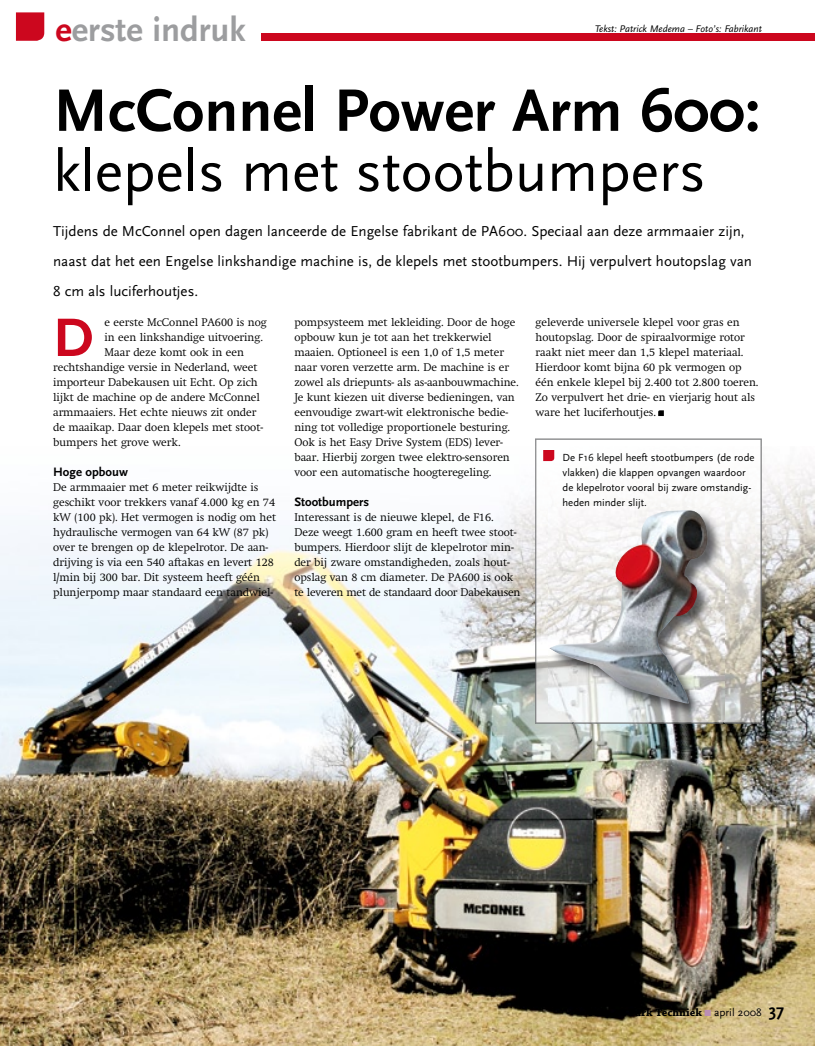
<style>
.page{position:relative;width:815px;height:1046px;background:#fff}
.page>*{position:absolute;margin:0;border:0;box-sizing:border-box;transform-origin:0 0}
.t1{font:700 62.5px "Scala Sans OT";color:#000}
.t2{font:60px "Scala Sans OT";color:#000}
.t3{font:700 56.5px "Scala Sans OT";color:#cc071e}
.t4{font:700 35px "Scala Sans OT";color:#9c9d9f}
.t5{font:15px/30px "Scala Sans OT";color:#000}
.t6{font:700 12.75px "Scala Sans OT";color:#000}
.t7{font:700 11.25px "Chaparral Pro";color:#000}
.t8{font:300 11px/15px "Swift";color:#000}
.t9{font:10.75px/15px "Scala Sans OT";color:#000}
.t10{font:italic 10px "Scala Sans OT";color:#000}
.s1{color:#cc071e}
.s2{color:#bb8eb4}
.s3{font-family:"Scala Sans OT";font-weight:400}
.s4{font-family:"Scala Sans OT";font-size:17.5px}
</style>
<div class="page">
<svg style="left:16px;top:12px;width:28px;height:29px"></svg>
<div style="left:262px;top:34px;width:553px;height:7px;background:#cc071e"></div>
<img style="left:0;top:465px;width:815px;height:580px">
<img style="left:574px;top:465px;width:149px;height:43px">
<img style="left:535px;top:461px;width:1px;height:262px">
<img style="left:761px;top:461px;width:1px;height:262px">
<img style="left:536px;top:461px;width:38px;height:262px">
<img style="left:723px;top:461px;width:38px;height:262px">
<img style="left:573px;top:719px;width:151px;height:4px">
<img style="left:549px;top:508px;width:175px;height:211px">
<img style="left:660px;top:559px;width:37px;height:74px">
<svg style="left:658px;top:410px;width:6px;height:6px"></svg>
<svg style="left:535px;top:438px;width:227px;height:23px"></svg>
<h3 class="t4" style="left:55px;top:10px;width:192px"><span class="s1">e</span>erste indruk</h3>
<p class="t10" style="left:595px;top:23px;width:169px">Tekst: Patrick Medema – Foto’s: Fabrikant</p>
<h1 class="t1" style="left:53px;top:75px;width:709px">McConnel Power Arm 600:</h1>
<h2 class="t2" style="left:53px;top:139px;width:654px">klepels met stootbumpers</h2>
<p class="t5" style="left:53px;top:216px;width:700px">Tijdens de McConnel open dagen lanceerde de Engelse fabrikant de PA600. Speciaal aan deze armmaaier zijn, naast dat het een Engelse linkshandige machine is, de klepels met stootbumpers. Hij verpulvert houtopslag van<br>8 cm als luciferhoutjes.</p>
<h3 class="t3" style="left:53px;top:306px;width:42px">D</h3>
<p class="t8" style="left:105px;top:315px;width:164px">e eerste McConnel PA600 is nog</p>
<p class="t8" style="left:105px;top:330px;width:160px">in een linkshandige uitvoering.</p>
<p class="t8" style="left:105px;top:345px;width:141px">Maar deze komt ook in een</p>
<p class="t8" style="left:53px;top:360px;width:206px">rechtshandige versie in Nederland, weet</p>
<p class="t8" style="left:53px;top:375px;width:206px">importeur Dabekausen uit Echt. Op zich</p>
<p class="t8" style="left:53px;top:390px;width:208px">lijkt de machine op de andere McConnel</p>
<p class="t8" style="left:53px;top:405px;width:205px">armmaaiers. Het echte nieuws zit onder</p>
<p class="t8" style="left:53px;top:420px;width:211px">de maaikap. Daar doen klepels met stoot-</p>
<p class="t8" style="left:53px;top:435px;width:129px">bumpers het grove werk.</p>
<p class="t6" style="left:53px;top:464px;width:76px">Hoge opbouw</p>
<p class="t8" style="left:53px;top:480px;width:225px">De armmaaier met 6 meter reikwijdte is geschikt voor trekkers vanaf 4.000 kg en 74 kW (100 pk). Het vermogen is nodig om het hydraulische vermogen van 64 kW (87 pk) over te brengen op de klepelrotor. De aan&shy;drijving is via een 540 aftakas en levert 128 l/min bij 300 bar. Dit systeem heeft géén plunjerpomp maar standaard een tandwiel-</p>
<p class="t8" style="left:294px;top:315px;width:226px">pompsysteem met lekleiding. Door de hoge opbouw kun je tot aan het trekkerwiel maaien. Optioneel is een 1,0 of 1,5 meter naar voren verzette arm. De machine is er zowel als driepunts- als as-aanbouwmachine.<br>Je kunt kiezen uit diverse bedieningen, van eenvoudige zwart-wit elektronische bedie&shy;ning tot volledige proportionele besturing.<br>Ook is het Easy Drive System (EDS) lever&shy;baar. Hierbij zorgen twee elektro-sensoren voor een automatische hoogteregeling.</p>
<p class="t6" style="left:294px;top:494px;width:76px">Stootbumpers</p>
<p class="t8" style="left:294px;top:510px;width:228px">Interessant is de nieuwe klepel, de F16.<br>Deze weegt 1.600 gram en heeft twee stoot&shy;bumpers. Hierdoor slijt de klepelrotor min&shy;der bij zware omstandigheden, zoals hout&shy;opslag van 8 cm diameter. De PA600 is ook te leveren met de standaard door Dabekausen</p>
<p class="t8" style="left:536px;top:315px;width:225px">geleverde universele klepel voor gras en houtopslag. Door de spiraalvormige rotor raakt niet meer dan 1,5 klepel materiaal.<br>Hierdoor komt bijna 60 pk vermogen op één enkele klepel bij 2.400 tot 2.800 toeren.<br>Zo verpulvert het drie- en vierjarig hout als ware het luciferhoutjes.</p>
<p class="t9" style="left:563px;top:450px;width:193px">De F16 klepel heeft stootbumpers (de rode vlakken) die klappen opvangen waardoor de klepelrotor vooral bij zware omstandig&shy;heden minder slijt.</p>
<p class="t7" style="left:587px;top:1006px;width:199px">Tuin en Park Techniek <span class="s2">■</span> <span class="s3">april 2008</span> <span class="s4">37</span></p>
</div>
